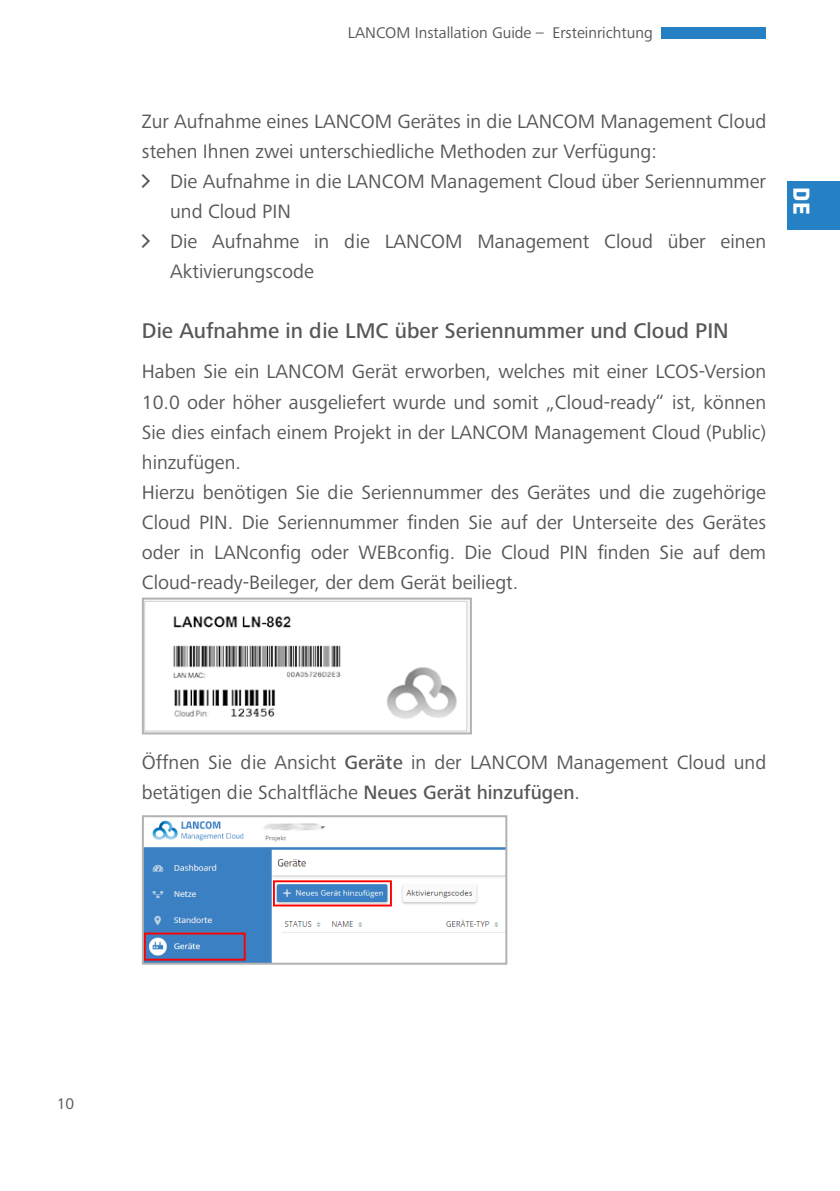
<style>
.page{position:relative;width:840px;height:1191px;background:#fff}
.page>*{position:absolute;margin:0;border:0;box-sizing:border-box;transform-origin:0 0}
.t1{font:700 24px "Klavika Basic";color:#fff}
.t2{font:500 22px "Frutiger Next Pro";color:#575756}
.t3{font:20px/30px "Frutiger Next Pro";color:#575756}
.t4{font:16px "Frutiger Next Pro";color:#575756}
.s1{font-weight:500}
</style>
<div class="page">
<div style="left:660px;top:27px;width:105px;height:12px;background:#2581c4"></div>
<div style="left:787px;top:181px;width:52px;height:49px;background:#2581c4"></div>
<img style="left:145px;top:600px;width:323px;height:131px">
<div style="left:142px;top:597px;width:329px;height:137px;border:2px solid #b3b2b2"></div>
<img style="left:145px;top:820px;width:359px;height:141px">
<div style="left:142px;top:815px;width:365px;height:149px;border:2px solid #b3b2b2"></div>
<p class="t4" style="left:348px;top:24px;width:306px">LANCOM Installation Guide – Ersteinrichtung</p>
<p class="t3" style="left:142px;top:107px;width:625px">Zur Aufnahme eines LANCOM Gerätes in die LANCOM Management Cloud stehen Ihnen zwei unterschiedliche Methoden zur Verfügung:</p>
<p class="t3" style="left:170px;top:167px;width:597px">Die Aufnahme in die LANCOM Management Cloud über Seriennummer und Cloud PIN<br>Die Aufnahme in die LANCOM Management Cloud über einen Aktivierungscode</p>
<p class="t2" style="left:142px;top:318px;width:588px">Die Aufnahme in die LMC über Seriennummer und Cloud PIN</p>
<p class="t3" style="left:142px;top:357px;width:625px">Haben Sie ein LANCOM Gerät erworben, welches mit einer LCOS-Version 10.0 oder höher ausgeliefert wurde und somit „Cloud-ready“ ist, können Sie dies einfach einem Projekt in der LANCOM Management Cloud (Public) hinzufügen.<br>Hierzu benötigen Sie die Seriennummer des Gerätes und die zugehörige Cloud PIN. Die Seriennummer finden Sie auf der Unterseite des Gerätes oder in LANconfig oder WEBconfig. Die Cloud PIN finden Sie auf dem Cloud-ready-Beileger, der dem Gerät beiliegt.</p>
<p class="t1" style="left:818px;top:187px;width:29px;rotate:90deg">DE</p>
<p class="t3" style="left:142px;top:747px;width:625px">Öffnen Sie die Ansicht <span class="s1">Geräte</span> in der LANCOM Management Cloud und betätigen die Schaltfläche <span class="s1">Neues Gerät hinzufügen</span>.</p>
<p class="t4" style="left:57px;top:1094px;width:19px">10</p>
</div>
